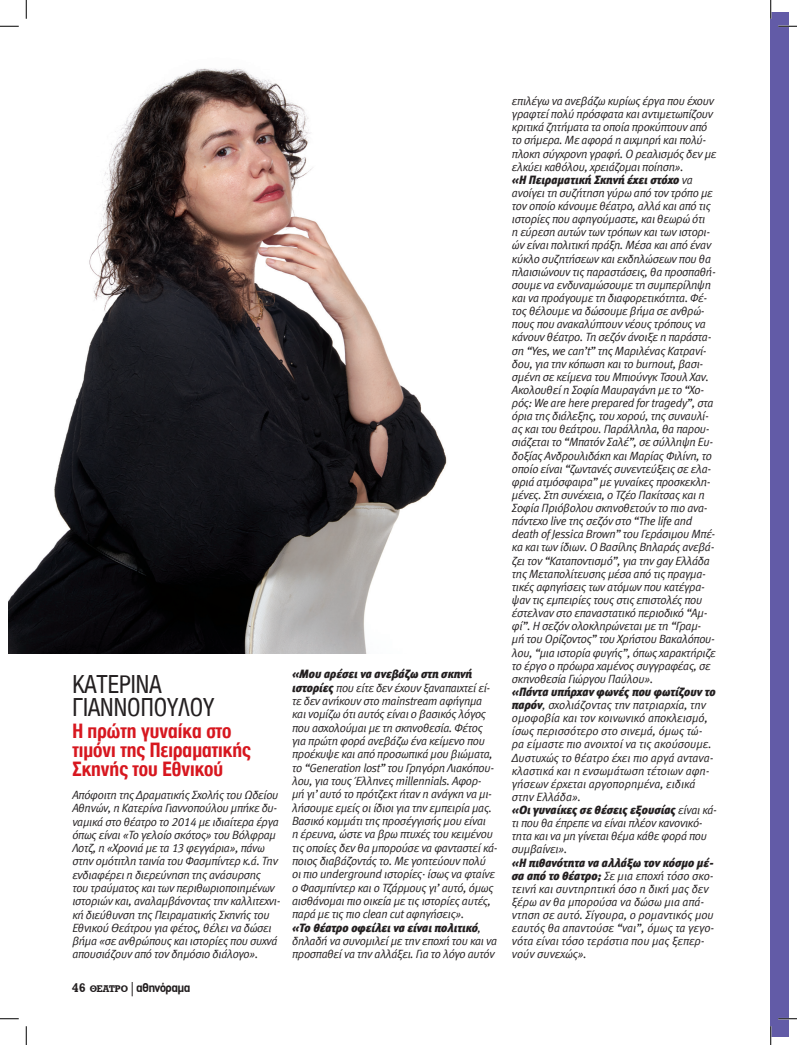
<style>
.page{position:relative;width:797px;height:1045px;background:#fff}
.page>*{position:absolute;margin:0;border:0;box-sizing:border-box;transform-origin:0 0}
.t1{font:condensed 25px/22.6px "Helvetica Neue Greek";color:#231f20}
.t2{font:700 condensed 20px/18.9px "Helvetica Neue Greek";color:#d7171f}
.t3{font:700 12.5px "DIN Greek";letter-spacing:-.06em;color:#231f20}
.t4{font:italic 11.88px/13.1px "Meta Normal Greek LF";letter-spacing:-.02em;color:#231f20}
.t5{font:italic 11.88px/13.1px "Meta Normal Greek LF";color:#231f20}
.t6{font:italic 11.88px "Meta Black Greek LF";color:#231f20}
.s1{font-family:"UB Rockwell Bold";font-weight:400;font-size:13.12px}
.s2{font-family:"UB Rockwell Bold";font-weight:400;font-size:10px}
.s3{font-family:"Arial";font-weight:400;font-size:15px}
.s4{font-family:"Meta Black Greek LF"}
.s5{font-family:"Meta Normal Greek LF"}
</style>
<div class="page">
<div style="left:770px;top:12px;width:18px;height:1024px;background:#625ba7"></div>
<img style="left:9px;top:68px;width:438px;height:585px">
<svg style="left:0;top:25px;width:19px;height:2px"></svg>
<svg style="left:778px;top:25px;width:19px;height:2px"></svg>
<svg style="left:0;top:1018px;width:19px;height:1px"></svg>
<svg style="left:778px;top:1018px;width:19px;height:1px"></svg>
<svg style="left:25px;top:0;width:2px;height:19px"></svg>
<svg style="left:25px;top:1026px;width:2px;height:19px"></svg>
<svg style="left:770px;top:0;width:1px;height:19px"></svg>
<svg style="left:770px;top:1026px;width:1px;height:19px"></svg>
<h1 class="t1" style="left:72px;top:672px;width:144px">ΚΑΤΕΡΊΝΑ<br>ΓΙΑΝΝΟΠΟΎΛΟΥ</h1>
<h2 class="t2" style="left:72px;top:721px;width:180px">Η πρώτη γυναίκα στο τιμόνι της Πειραματικής<br>Σκηνής του Εθνικού</h2>
<p class="t4" style="left:72px;top:788px;width:210px">Απόφοιτη της Δραματικής Σχολής του Ωδείου Αθηνών, η Κατερίνα Γιαννοπούλου μπήκε δυ&shy;ναμικά στο θέατρο το 2014 με ιδιαίτερα έργα όπως είναι «Το γελοίο σκότος» του Βόλφραμ Λοτζ, η «Χρονιά με τα 13 φεγγάρια», πάνω στην ομότιτλη ταινία του Φασμπίντερ κ.ά. Την ενδιαφέρει η διερεύνηση της ανάσυρσης<br>του τραύματος και των περιθωριοποιημένων ιστοριών και, αναλαμβάνοντας την καλλιτεχνι&shy;κή διεύθυνση της Πειραματικής Σκηνής του Εθνικού Θεάτρου για φέτος, θέλει να δώσει βήμα «σε ανθρώπους και ιστορίες που συχνά απουσιάζουν από τον δημόσιο διάλογο».</p>
<p class="t3" style="left:72px;top:979px;width:120px"><span class="s1">46</span> <span class="s2">ΘΕΑΤΡΟ</span> <span class="s3">|</span> αθηνόραμα</p>
<p class="t6" style="left:292px;top:667px;width:181px">«Μου αρέσει να ανεβάζω στη σκηνή</p>
<p class="t4" style="left:292px;top:681px;width:207px"><span class="s4">ιστορίες</span> που είτε δεν έχουν ξαναπαιχτεί εί&shy;τε δεν ανήκουν στο mainstream αφήγημα και νομίζω ότι αυτός είναι ο βασικός λόγος που ασχολούμαι με τη σκηνοθεσία. Φέτος για πρώτη φορά ανεβάζω ένα κείμενο που προέκυψε και από προσωπικά μου βιώματα, το “Generation lost” του Γρηγόρη Λιακόπου&shy;λου, για τους Έλληνες millennials. Αφορ-<br>μή γι’ αυτό το πρότζεκτ ήταν η ανάγκη να μι&shy;λήσουμε εμείς οι ίδιοι για την εμπειρία μας.<br>Βασικό κομμάτι της προσέγγισής μου είναι<br>η έρευνα, ώστε να βρω πτυχές του κειμένου τις οποίες δεν θα μπορούσε να φανταστεί κά&shy;ποιος διαβάζοντάς το. Με γοητεύουν πολύ οι πιο underground ιστορίες· ίσως να φταίνε ο Φασμπίντερ και ο Τζάρμους γι’ αυτό, όμως αισθάνομαι πιο οικεία με τις ιστορίες αυτές, παρά με τις πιο clean cut αφηγήσεις».</p>
<p class="t6" style="left:292px;top:921px;width:190px">«Το θέατρο οφείλει να είναι πολιτικό<span class="s5">,</span></p>
<p class="t4" style="left:292px;top:934px;width:206px">δηλαδή να συνομιλεί με την εποχή του και να προσπαθεί να την αλλάξει. Για το λόγο αυτόν</p>
<p class="t4" style="left:512px;top:94px;width:206px">επιλέγω να ανεβάζω κυρίως έργα που έχουν γραφτεί πολύ πρόσφατα και αντιμετωπίζουν κριτικά ζητήματα τα οποία προκύπτουν από το σήμερα. Με αφορά η αιχμηρή και πολύ&shy;πλοκη σύγχρονη γραφή. Ο ρεαλισμός δεν με ελκύει καθόλου, χρειάζομαι ποίηση».</p>
<p class="t6" style="left:512px;top:173px;width:182px">«Η Πειραματική Σκηνή έχει στόχο <span class="s5">να</span></p>
<p class="t4" style="left:512px;top:186px;width:205px">ανοίγει τη συζήτηση γύρω από τον τρόπο με τον οποίο κάνουμε θέατρο, αλλά και από τις ιστορίες που αφηγούμαστε, και θεωρώ ότι<br>η εύρεση αυτών των τρόπων και των ιστορι&shy;ών είναι πολιτική πράξη. Μέσα και από έναν κύκλο συζητήσεων και εκδηλώσεων που θα πλαισιώνουν τις παραστάσεις, θα προσπαθή&shy;σουμε να ενδυναμώσουμε τη συμπερίληψη και να προάγουμε τη διαφορετικότητα. Φέ&shy;τος θέλουμε να δώσουμε βήμα σε ανθρώ&shy;πους που ανακαλύπτουν νέους τρόπους να κάνουν θέατρο. Τη σεζόν άνοιξε η παράστα&shy;ση “Yes, we can’t” της Μαριλένας Κατρανί&shy;δου, για την κόπωση και το burnout, βασι&shy;σμένη σε κείμενα του Μπιούνγκ Τσουλ Χαν.<br>Ακολουθεί η Σοφία Μαυραγάνη με το “Χο&shy;ρός: We are here prepared for tragedy”, στα όρια της διάλεξης, του χορού, της συναυλί&shy;ας και του θεάτρου. Παράλληλα, θα παρου&shy;σιάζεται το “Μπατόν Σαλέ”, σε σύλληψη Ευ&shy;δοξίας Ανδρουλιδάκη και Μαρίας Φιλίνη, το οποίο είναι “ζωντανές συνεντεύξεις σε ελα&shy;φριά ατμόσφαιρα” με γυναίκες προσκεκλη&shy;μένες. Στη συνέχεια, ο Τζέο Πακίτσας και η Σοφία Πριόβολου σκηνοθετούν το πιο ανα&shy;πάντεχο live της σεζόν στο “The life and death of Jessica Brown” του Γεράσιμου Μπέ&shy;κα και των ίδιων. Ο Βασίλης Βηλαράς ανεβά&shy;ζει τον “Καταποντισμό”, για την gay Ελλάδα της Μεταπολίτευσης μέσα από τις πραγμα&shy;τικές αφηγήσεις των ατόμων που κατέγρα&shy;ψαν τις εμπειρίες τους στις επιστολές που έστελναν στο επαναστατικό περιοδικό “Αμ&shy;φί”. Η σεζόν ολοκληρώνεται με τη “Γραμ&shy;μή του Ορίζοντος” του Χρήστου Βακαλόπου&shy;λου, “μια ιστορία φυγής”, όπως χαρακτήριζε το έργο ο πρόωρα χαμένος συγγραφέας, σε σκηνοθεσία Γιώργου Παύλου».</p>
<p class="t6" style="left:512px;top:685px;width:205px">«Πάντα υπήρχαν φωνές που φωτίζουν το</p>
<p class="t5" style="left:512px;top:698px;width:203px"><span class="s4">παρόν</span>, σχολιάζοντας την πατριαρχία, την ομοφοβία και τον κοινωνικό αποκλεισμό, ίσως περισσότερο στο σινεμά, όμως τώ&shy;ρα είμαστε πιο ανοιχτοί να τις ακούσουμε.<br>Δυστυχώς το θέατρο έχει πιο αργά αντανα&shy;κλαστικά και η ενσωμάτωση τέτοιων αφη&shy;γήσεων έρχεται αργοπορημένα, ειδικά στην Ελλάδα».</p>
<p class="t6" style="left:512px;top:803px;width:207px">«Οι γυναίκες σε θέσεις εξουσίας <span class="s5">είναι κά-</span></p>
<p class="t4" style="left:512px;top:816px;width:197px">τι που θα έπρεπε να είναι πλέον κανονικό&shy;τητα και να μη γίνεται θέμα κάθε φορά που συμβαίνει».</p>
<p class="t6" style="left:512px;top:855px;width:203px">«Η πιθανότητα να αλλάξω τον κόσμο μέ-</p>
<p class="t5" style="left:512px;top:869px;width:204px"><span class="s4">σα από το θέατρο;</span> Σε μια εποχή τόσο σκο&shy;τεινή και συντηρητική όσο η δική μας δεν ξέρω αν θα μπορούσα να δώσω μια απά&shy;ντηση σε αυτό. Σίγουρα, ο ρομαντικός μου εαυτός θα απαντούσε “ναι”, όμως τα γεγο&shy;νότα είναι τόσο τεράστια που μας ξεπερ&shy;νούν συνεχώς».</p>
</div>
